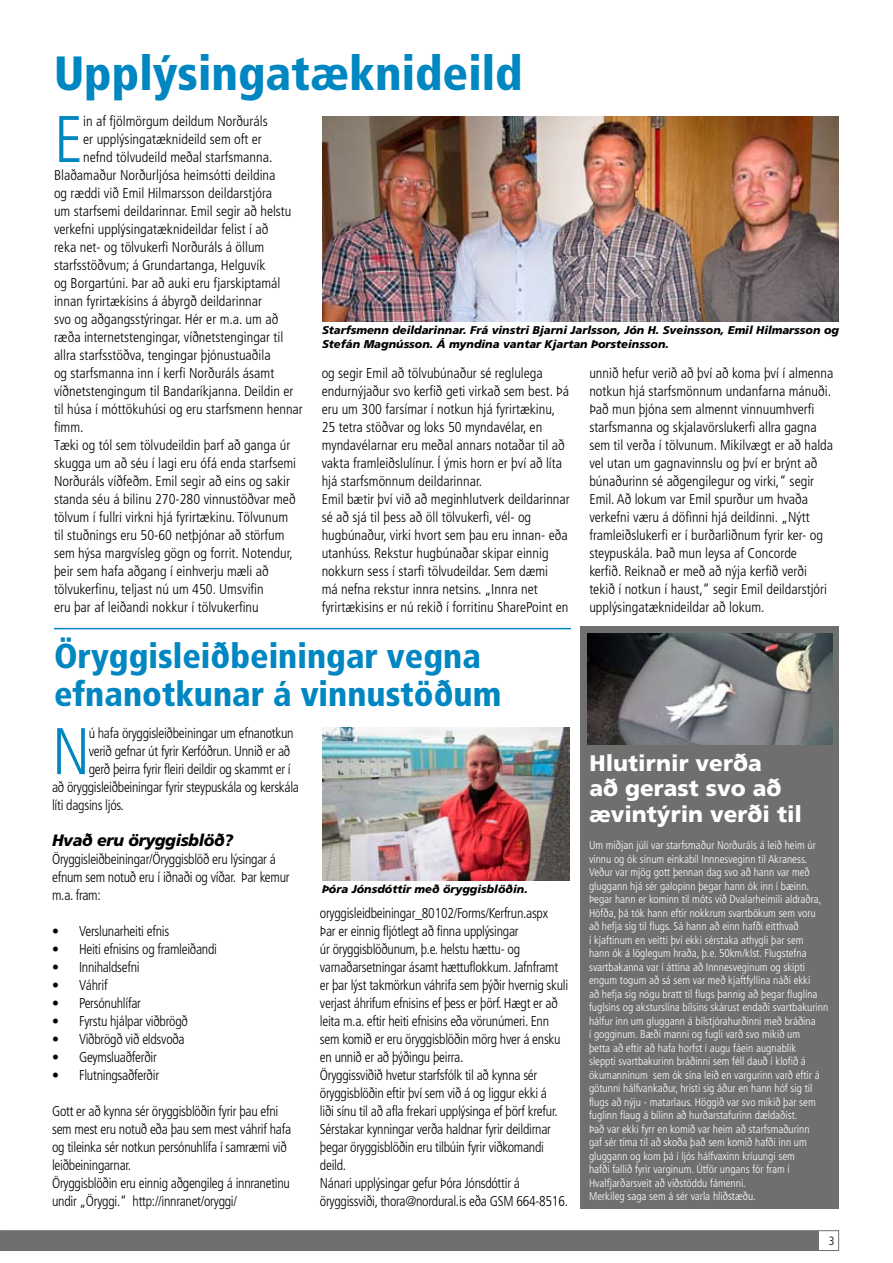
<style>
.page{position:relative;width:893px;height:1263px;background:#fff}
.page>*{position:absolute;margin:0;border:0;box-sizing:border-box;transform-origin:0 0}
.t1{font:300 condensed 65.85px "Frutiger";color:#0086c1}
.t2{font:900 condensed 48px "Frutiger";color:#0086c1}
.t3{font:900 condensed 34.5px/39px "Frutiger";color:#0086c1}
.t4{font:900 22.5px/25.5px "Frutiger";color:#fff}
.t5{font:italic 900 16.5px "Frutiger";letter-spacing:-.02em;color:#000}
.t6{font:300 condensed 14.25px/18px "Frutiger";color:#000}
.t7{font:300 condensed 14.25px/18px "Frutiger";letter-spacing:-.02em;color:#000}
.t8{font:300 condensed 12px "Frutiger";color:#000}
.t9{font:300 condensed 11.25px/13.5px "Frutiger";color:#fff}
.t10{font:italic 900 11.25px/13.5px "Frutiger";color:#000}
</style>
<div class="page">
<svg style="left:0;top:1230px;width:839px;height:21px"></svg>
<div style="left:0;top:1231px;width:819px;height:19px;background:#6f6f6e"></div>
<hr style="left:54px;top:628px;width:517px;height:1px;background:#0086c1">
<div style="left:580px;top:626px;width:259px;height:583px;background:#6f6f6e"></div>
<img style="left:587px;top:634px;width:245px;height:110px">
<img style="left:322px;top:727px;width:248px;height:153px">
<img style="left:322px;top:116px;width:517px;height:205px">
<h2 class="t2" style="left:54px;top:44px;width:470px">Upplýsingatæknideild</h2>
<h1 class="t1" style="left:54px;top:102px;width:31px">E</h1>
<p class="t6" style="left:83px;top:112px;width:186px">in af fjölmörgum deildum Norðuráls</p>
<p class="t6" style="left:83px;top:130px;width:180px">er upplýsingatæknideild sem oft er</p>
<p class="t6" style="left:83px;top:148px;width:191px">nefnd tölvudeild meðal starfsmanna.</p>
<p class="t6" style="left:54px;top:166px;width:223px">Blaðamaður Norðurljósa heimsótti deildina</p>
<p class="t6" style="left:54px;top:184px;width:220px">og ræddi við Emil Hilmarsson deildarstjóra</p>
<p class="t6" style="left:54px;top:202px;width:239px">um starfsemi deildarinnar. Emil segir að helstu</p>
<p class="t6" style="left:54px;top:220px;width:216px">verkefni upplýsingatæknideildar felist í að</p>
<p class="t6" style="left:54px;top:238px;width:212px">reka net- og tölvukerfi Norðuráls á öllum</p>
<p class="t6" style="left:54px;top:256px;width:213px">starfsstöðvum; á Grundartanga, Helguvík</p>
<p class="t6" style="left:54px;top:274px;width:228px">og Borgartúni. Þar að auki eru fjarskiptamál</p>
<p class="t6" style="left:54px;top:292px;width:210px">innan fyrirtækisins á ábyrgð deildarinnar</p>
<p class="t6" style="left:54px;top:310px;width:226px">svo og aðgangsstýringar. Hér er m.a. um að</p>
<p class="t6" style="left:54px;top:328px;width:231px">ræða internetstengingar, víðnetstengingar til</p>
<p class="t6" style="left:54px;top:346px;width:218px">allra starfsstöðva, tengingar þjónustuaðila</p>
<p class="t6" style="left:54px;top:364px;width:222px">og starfsmanna inn í kerfi Norðuráls ásamt</p>
<p class="t6" style="left:54px;top:382px;width:241px">víðnetstengingum til Bandaríkjanna. Deildin er</p>
<p class="t6" style="left:54px;top:400px;width:250px">til húsa í móttökuhúsi og eru starfsmenn hennar</p>
<p class="t6" style="left:54px;top:418px;width:31px">fimm.</p>
<p class="t6" style="left:54px;top:436px;width:238px">Tæki og tól sem tölvudeildin þarf að ganga úr</p>
<p class="t6" style="left:54px;top:454px;width:244px">skugga um að séu í lagi eru ófá enda starfsemi</p>
<p class="t6" style="left:54px;top:472px;width:237px">Norðuráls víðfeðm. Emil segir að eins og sakir</p>
<p class="t6" style="left:54px;top:490px;width:243px">standa séu á bilinu 270-280 vinnustöðvar með</p>
<p class="t6" style="left:54px;top:508px;width:236px">tölvum í fullri virkni hjá fyrirtækinu. Tölvunum</p>
<p class="t6" style="left:54px;top:526px;width:232px">til stuðnings eru 50-60 netþjónar að störfum</p>
<p class="t6" style="left:54px;top:544px;width:240px">sem hýsa margvísleg gögn og forrit. Notendur,</p>
<p class="t6" style="left:54px;top:562px;width:216px">þeir sem hafa aðgang í einhverju mæli að</p>
<p class="t6" style="left:54px;top:580px;width:211px">tölvukerfinu, teljast nú um 450. Umsvifin</p>
<p class="t6" style="left:54px;top:598px;width:206px">eru þar af leiðandi nokkur í tölvukerfinu</p>
<p class="t10" style="left:322px;top:323px;width:518px">Starfsmenn deildarinnar. Frá vinstri Bjarni Jarlsson, Jón H. Sveinsson, Emil Hilmarsson og<br>Stefán Magnússon. Á myndina vantar Kjartan Þorsteinsson.</p>
<p class="t6" style="left:322px;top:364px;width:250px">og segir Emil að tölvubúnaður sé reglulega endurnýjaður svo kerfið geti virkað sem best. Þá eru um 300 farsímar í notkun hjá fyrirtækinu, 25 tetra stöðvar og loks 50 myndavélar, en myndavélarnar eru meðal annars notaðar til að vakta framleiðslulínur. Í ýmis horn er því að líta hjá starfsmönnum deildarinnar.<br>Emil bætir því við að meginhlutverk deildarinnar sé að sjá til þess að öll tölvukerfi, vél- og hugbúnaður, virki hvort sem þau eru innan- eða utanhúss. Rekstur hugbúnaðar skipar einnig nokkurn sess í starfi tölvudeildar. Sem dæmi<br>má nefna rekstur innra netsins. „Innra net fyrirtækisins er nú rekið í forritinu SharePoint en</p>
<p class="t6" style="left:589px;top:364px;width:246px">unnið hefur verið að því að koma því í almenna notkun hjá starfsmönnum undanfarna mánuði.<br>Það mun þjóna sem almennt vinnuumhverfi starfsmanna og skjalavörslukerfi allra gagna sem til verða í tölvunum. Mikilvægt er að halda vel utan um gagnavinnslu og því er brýnt að búnaðurinn sé aðgengilegur og virki,“ segir Emil. Að lokum var Emil spurður um hvaða verkefni væru á döfinni hjá deildinni. „Nýtt framleiðslukerfi er í burðarliðnum fyrir ker- og steypuskála. Það mun leysa af Concorde<br>kerfið. Reiknað er með að nýja kerfið verði tekið í notkun í haust,“ segir Emil deildarstjóri upplýsingatæknideildar að lokum.</p>
<h3 class="t3" style="left:54px;top:636px;width:449px">Öryggisleiðbeiningar vegna efnanotkunar á vinnustöðum</h3>
<h1 class="t1" style="left:52px;top:714px;width:39px">N</h1>
<p class="t7" style="left:89px;top:724px;width:207px">ú hafa öryggisleiðbeiningar um efnanotkun</p>
<p class="t7" style="left:89px;top:742px;width:203px">verið gefnar út fyrir Kerfóðrun. Unnið er að</p>
<p class="t7" style="left:89px;top:760px;width:204px">gerð þeirra fyrir fleiri deildir og skammt er í</p>
<p class="t7" style="left:52px;top:778px;width:248px">að öryggisleiðbeiningar fyrir steypuskála og kerskála</p>
<p class="t7" style="left:52px;top:796px;width:73px">líti dagsins ljós.</p>
<p class="t5" style="left:52px;top:830px;width:183px">Hvað eru öryggisblöð?</p>
<p class="t7" style="left:52px;top:850px;width:239px">Öryggisleiðbeiningar/Öryggisblöð eru lýsingar á efnum sem notuð eru í iðnaði og víðar. Þar kemur m.a. fram:</p>
<p class="t7" style="left:52px;top:922px;width:119px">• Verslunarheiti efnis</p>
<p class="t7" style="left:52px;top:940px;width:166px">• Heiti efnisins og framleiðandi</p>
<p class="t7" style="left:52px;top:958px;width:89px">• Innihaldsefni</p>
<p class="t6" style="left:52px;top:976px;width:57px">• Váhrif</p>
<p class="t7" style="left:52px;top:994px;width:90px">• Persónuhlífar</p>
<p class="t7" style="left:52px;top:1012px;width:137px">• Fyrstu hjálpar viðbrögð</p>
<p class="t7" style="left:52px;top:1030px;width:134px">• Viðbrögð við eldsvoða</p>
<p class="t7" style="left:52px;top:1048px;width:106px">• Geymsluaðferðir</p>
<p class="t7" style="left:52px;top:1066px;width:109px">• Flutningsaðferðir</p>
<p class="t7" style="left:52px;top:1102px;width:241px">Gott er að kynna sér öryggisblöðin fyrir þau efni sem mest eru notuð eða þau sem mest váhrif hafa og tileinka sér notkun persónuhlífa í samræmi við leiðbeiningarnar.<br>Öryggisblöðin eru einnig aðgengileg á innranetinu undir „Öryggi.“ http://innranet/oryggi/</p>
<p class="t10" style="left:322px;top:882px;width:207px">Þóra Jónsdóttir með öryggisblöðin.</p>
<p class="t7" style="left:320px;top:904px;width:250px">oryggisleidbeiningar_80102/Forms/Kerfrun.aspx<br>Þar er einnig fljótlegt að finna upplýsingar<br>úr öryggisblöðunum, þ.e. helstu hættu- og varnaðarsetningar ásamt hættuflokkum. Jafnframt er þar lýst takmörkun váhrifa sem þýðir hvernig skuli verjast áhrifum efnisins ef þess er þörf. Hægt er að leita m.a. eftir heiti efnisins eða vörunúmeri. Enn sem komið er eru öryggisblöðin mörg hver á ensku en unnið er að þýðingu þeirra.<br>Öryggissviðið hvetur starfsfólk til að kynna sér öryggisblöðin eftir því sem við á og liggur ekki á<br>liði sínu til að afla frekari upplýsinga ef þörf krefur.<br>Sérstakar kynningar verða haldnar fyrir deildirnar þegar öryggisblöðin eru tilbúin fyrir viðkomandi deild.<br>Nánari upplýsingar gefur Þóra Jónsdóttir á öryggissviði, thora@nordural.is eða GSM 664-8516.</p>
<h3 class="t4" style="left:589px;top:750px;width:214px">Hlutirnir verða<br>að gerast svo að ævintýrin verði til</h3>
<p class="t9" style="left:589px;top:838px;width:241px">Um miðjan júlí var starfsmaður Norðuráls á leið heim úr vinnu og ók sínum einkabíl Innnesveginn til Akraness.<br>Veður var mjög gott þennan dag svo að hann var með gluggann hjá sér galopinn þegar hann ók inn í bæinn.<br>Þegar hann er kominn til móts við Dvalarheimili aldraðra, Höfða, þá tók hann eftir nokkrum svartbökum sem voru að hefja sig til flugs. Sá hann að einn hafði eitthvað<br>í kjaftinum en veitti því ekki sérstaka athygli þar sem<br>hann ók á löglegum hraða, þ.e. 50km/klst. Flugstefna svartbakanna var í áttina að Innnesveginum og skipti engum togum að sá sem var með kjaftfyllina náði ekki<br>að hefja sig nógu bratt til flugs þannig að þegar fluglína fuglsins og aksturslína bílsins skárust endaði svartbakurinn hálfur inn um gluggann á bílstjórahurðinni með bráðina<br>í gogginum. Bæði manni og fugli varð svo mikið um<br>þetta að eftir að hafa horfst í augu fáein augnablik<br>sleppti svartbakurinn bráðinni sem féll dauð í klofið á ökumanninum sem ók sína leið en vargurinn varð eftir á götunni hálfvankaður, hristi sig áður en hann hóf sig til flugs að nýju - matarlaus. Höggið var svo mikið þar sem fuglinn flaug á bílinn að hurðarstafurinn dældaðist.<br>Það var ekki fyrr en komið var heim að starfsmaðurinn<br>gaf sér tíma til að skoða það sem komið hafði inn um gluggann og kom þá í ljós hálfvaxinn kríuungi sem<br>hafði fallið fyrir varginum. Útför ungans fór fram í Hvalfjarðarsveit að viðstöddu fámenni.<br>Merkileg saga sem á sér varla hliðstæðu.</p>
<p class="t8" style="left:829px;top:1234px;width:7px">3</p>
</div>
